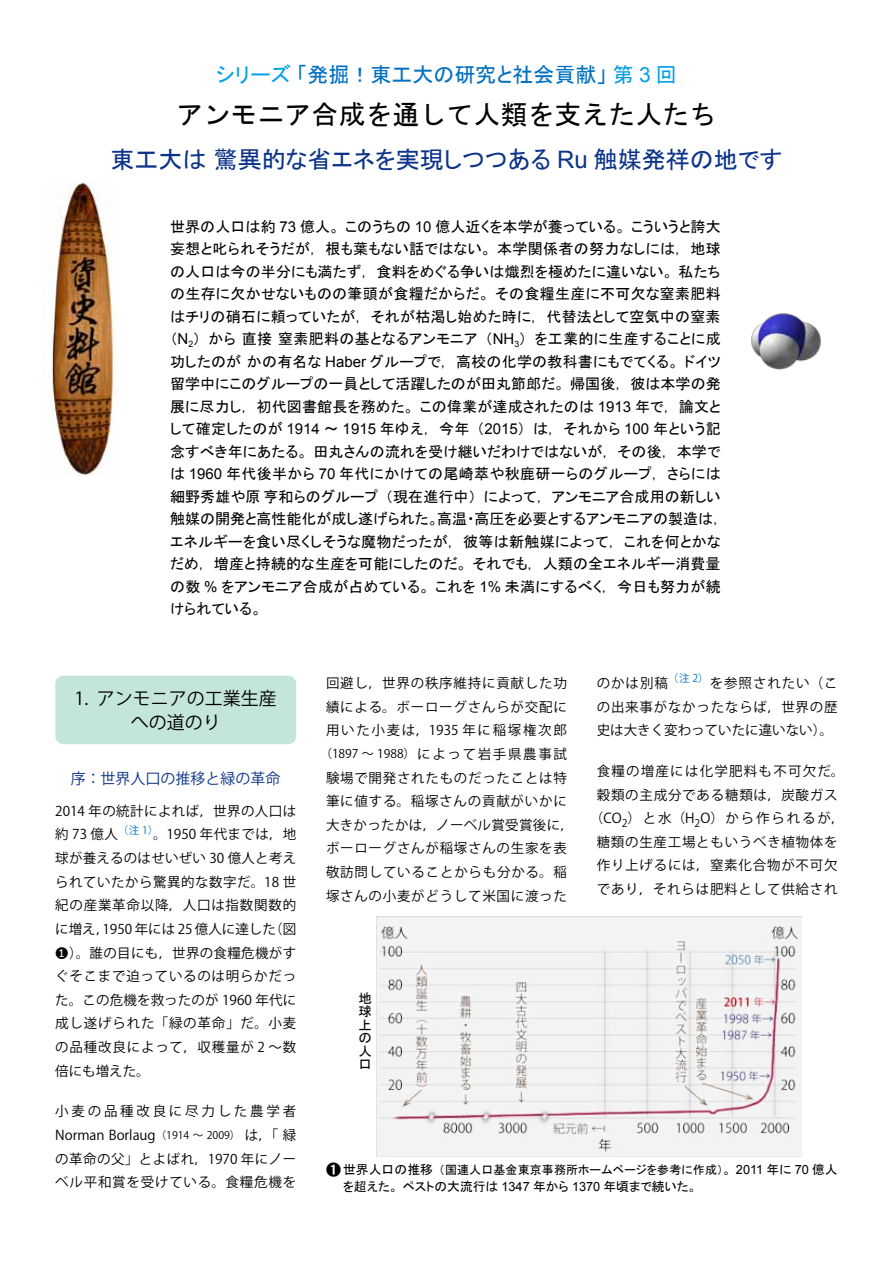
<style>
.page{position:relative;width:893px;height:1263px;background:#fff}
.page>*{position:absolute;margin:0;border:0;box-sizing:border-box;transform-origin:0 0}
.t1{font:27px "MS Gothic";color:#000}
.t2{font:24px "MS P Gothic";color:#0c3388}
.t3{font:21px "MS P Gothic";color:#0070c0}
.t4{font:18px/24px "Koz Go Pro";color:#000;text-align:center}
.t5{font:15px/22.5px "MS P Gothic";letter-spacing:.015em;color:#000}
.t6{font:15px "Koz Go Pro";color:#0c3388}
.t7{font:13.5px/23.7px "Koz Go Pro";letter-spacing:.055em;color:#000;text-align:justify}
.t8{font:13.5px/13.5px "MS P Gothic";color:#000;text-align:justify}
.t9{font:12.75px "MS P Gothic";color:#000}
.t10{font:12px "MS P Gothic";letter-spacing:.01em;color:#000}
.t11{font:12px "Koz Go Pro";color:#000}
.s1{color:#00a0e9}
.s2{font-family:"Arial";color:#00a0e9}
.s3{font-family:"Arial"}
.s4{font-family:"Meiryo UI"}
.s5{font-size:10.5px}
.s6{font-size:13.5px}
.s7{font-family:"MS Gothic";font-size:15px}
.s8{font-size:12.75px}
.s9{font-family:"Arial";font-size:12.75px}
</style>
<div class="page">
<div style="left:55px;top:676px;width:241px;height:68px;background:#c4e5da;border-radius:9px"></div>
<img style="left:42px;top:183px;width:75px;height:292px">
<img style="left:751px;top:313px;width:70px;height:57px">
<img style="left:376px;top:916px;width:425px;height:241px">
<h3 class="t3" style="left:216px;top:64px;width:462px"><span class="s1">シリーズ</span>「発掘！東工大の研究と社会貢献」<span class="s1">第</span> <span class="s2">3</span> <span class="s1">回</span></h3>
<h1 class="t1" style="left:176px;top:101px;width:542px">アンモニア合成を通して人類を支えた人たち</h1>
<h2 class="t2" style="left:110px;top:148px;width:674px">東工大は 驚異的な省エネを実現しつつある <span class="s3">Ru</span> 触媒発祥の地です</h2>
<p class="t5" style="left:170px;top:215px;width:555px">世界の人口は約 <span class="s3">73</span> 億人。このうちの <span class="s3">10</span> 億人近くを本学が養っている。こういうと誇大妄想と叱られそうだが，根も葉もない話ではない。本学関係者の努力なしには，地球の人口は今の半分にも満たず，食料をめぐる争いは熾烈を極めたに違いない。私たちの生存に欠かせないものの筆頭が食糧だからだ。その食糧生産に不可欠な窒素肥料はチリの硝石に頼っていたが，それが枯渇し始めた時に，代替法として空気中の窒素（<span class="s3">N</span><sub>2</sub>）から直接窒素肥料の基となるアンモニア（<span class="s3">NH</span><sub>3</sub>）を工業的に生産することに成功したのがかの有名な <span class="s3">Haber</span> グループで，高校の化学の教科書にもでてくる。ドイツ留学中にこのグループの一員として活躍したのが田丸節郎だ。帰国後，彼は本学の発展に尽力し，初代図書館長を務めた。この偉業が達成されたのは <span class="s3">1913</span> 年で，論文として確定したのが <span class="s3">1914</span> ～ <span class="s3">1915</span> 年ゆえ，今年（<span class="s3">2015</span>）は，それから <span class="s3">100</span> 年という記念すべき年にあたる。田丸さんの流れを受け継いだわけではないが，その後，本学では <span class="s3">1960</span> 年代後半から <span class="s3">70</span> 年代にかけての尾崎萃や秋鹿研一らのグループ，さらには細野秀雄や原亨和らのグループ（現在進行中）によって，アンモニア合成用の新しい触媒の開発と高性能化が成し遂げられた。高温・高圧を必要とするアンモニアの製造は，エネルギーを食い尽くしそうな魔物だったが，彼等は新触媒によって，これを何とかなだめ，増産と持続的な生産を可能にしたのだ。それでも，人類の全エネルギー消費量の数 <span class="s3">%</span> をアンモニア合成が占めている。これを <span class="s3">1%</span> 未満にするべく，今日も努力が続けられている。</p>
<p class="t4" style="left:75px;top:687px;width:204px">1. アンモニアの工業生産への道のり</p>
<p class="t6" style="left:71px;top:768px;width:211px">序： 世界人口の推移と緑の革命</p>
<p class="t7" style="left:55px;top:799px;width:242px">2014 年の統計によれば，世界の人口は約 73 億人<sup>（注</sup> <sup>1）</sup>。1950 年代までは，地球が養えるのはせいぜい 30 億人と考えられていたから驚異的な数字だ。18 世紀の産業革命以降，人口は指数関数的に増え，1950 年には 25 億人に達した（図<span class="s4">➊</span>）。誰の目にも，世界の食糧危機がすぐそこまで迫っているのは明らかだった。この危機を救ったのが 1960 年代に成し遂げられた「緑の革命」だ。小麦の品種改良によって，収穫量が 2 ～数倍にも増えた。</p>
<p class="t7" style="left:55px;top:1100px;width:242px">小麦の品種改良に尽力した農学者Norman Borlaug<span class="s5">（1914 ～ 2009）</span>は，「緑の革命の父」とよばれ，1970 年にノーベル平和賞を受けている。食糧危機を</p>
<p class="t7" style="left:326px;top:672px;width:242px">回避し，世界の秩序維持に貢献した功績による。ボーローグさんらが交配に用いた小麦は，1935 年に稲塚権次郎</p>
<p class="t11" style="left:320px;top:746px;width:248px">（1897 ～ 1988）<span class="s6">によって岩手県農事試</span></p>
<p class="t7" style="left:326px;top:766px;width:249px;text-align:left">験場で開発されたものだったことは特筆に値する。稲塚さんの貢献がいかに大きかったかは，ノーベル賞受賞後に，ボーローグさんが稲塚さんの生家を表敬訪問していることからも分かる。稲塚さんの小麦がどうして米国に渡った</p>
<p class="t7" style="left:597px;top:672px;width:242px">のかは別稿<sup>（注</sup> <sup>2）</sup>を参照されたい（この出来事がなかったならば，世界の歴史は大きく変わっていたに違いない）。</p>
<p class="t7" style="left:590px;top:759px;width:256px;text-align:center">食糧の増産には化学肥料も不可欠だ。穀類の主成分である糖類は，炭酸ガス（CO<sub>2</sub>）と水（H<sub>2</sub>O）から作られるが，糖類の生産工場ともいうべき植物体を作り上げるには，窒素化合物が不可欠であり，それらは肥料として供給され</p>
<p class="t8" style="left:359px;top:991px;width:14px">地球上の</p>
<p class="t8" style="left:359px;top:1044px;width:14px">人口</p>
<p class="t10" style="left:326px;top:1163px;width:513px"><span class="s7">➊</span><span class="s8">世界人口の推移</span>（国連人口基金東京事務所ホームページを参考に作成）<span class="s8">。</span> <span class="s9">2011</span> <span class="s8">年に</span> <span class="s9">70</span> <span class="s8">億人</span></p>
<p class="t9" style="left:343px;top:1180px;width:355px">を超えた。ペストの大流行は <span class="s3">1347</span> 年から <span class="s3">1370</span> 年頃まで続いた。</p>
</div>
